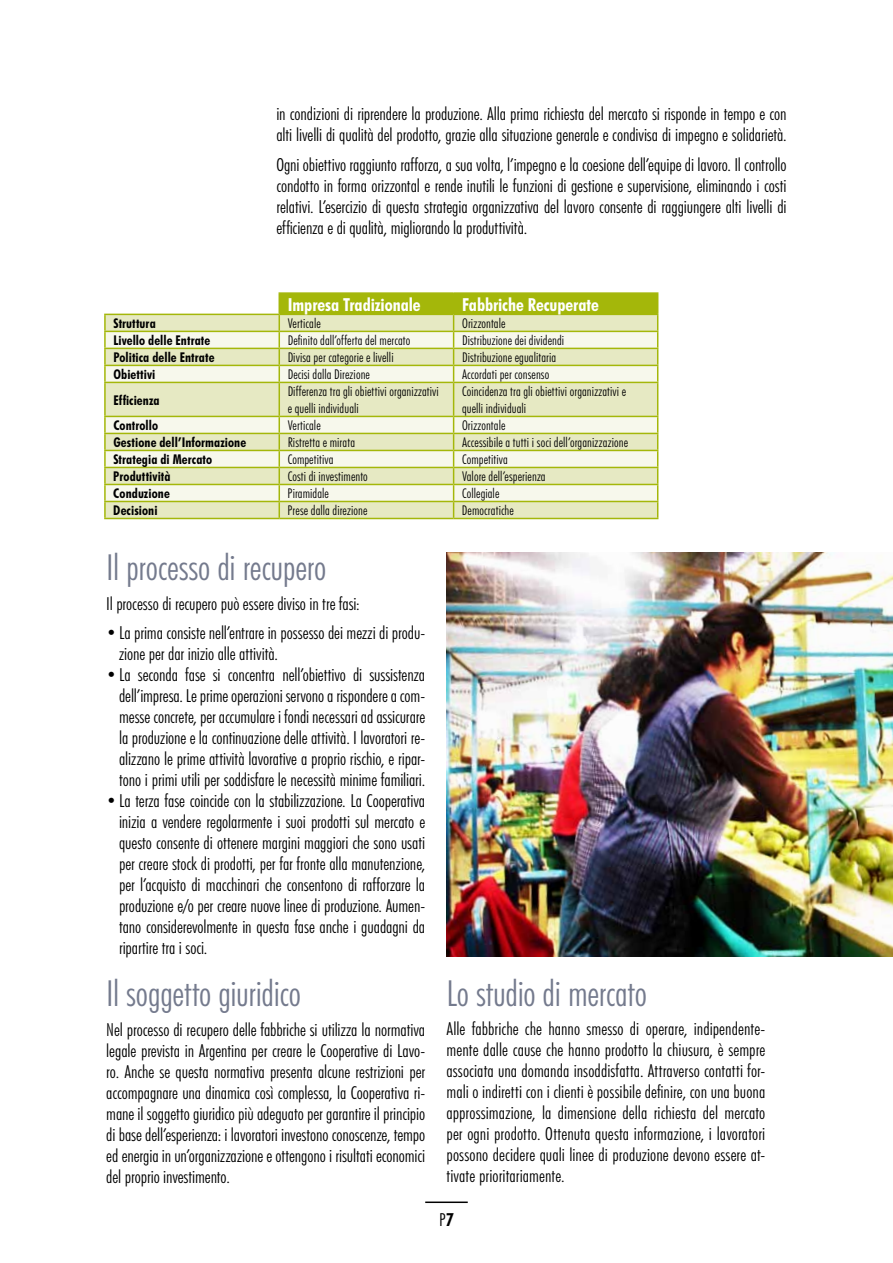
<style>
.page{position:relative;width:893px;height:1263px;background:#fff}
.page>*{position:absolute;margin:0;border:0;box-sizing:border-box;transform-origin:0 0}
.t1{font:300 condensed 36px "Futura BT";letter-spacing:-.005em;color:#747a8d}
.t2{font:300 condensed 18px/21px "Futura BT";letter-spacing:-.005em;color:#000;text-align:justify}
.t3{font:700 condensed 18px "Futura BT";letter-spacing:-.005em;color:#fff}
.t4{font:300 condensed 13.5px/16.2px "Futura BT";letter-spacing:.01em;color:#000}
.t5{font:700 condensed 13.5px "Futura BT";letter-spacing:.01em;color:#000}
.s1{font-weight:700}
</style>
<div class="page">
<svg style="left:106px;top:315px;width:551px;height:203px;background:#e3e7bc"></svg>
<svg style="left:106px;top:332px;width:551px;height:169px;background:#ebeecf"></svg>
<hr style="left:279px;top:292px;width:175px;height:2px;background:#a4b70a">
<hr style="left:454px;top:292px;width:204px;height:2px;background:#a4b70a">
<hr style="left:104px;top:331px;width:175px;height:1px;background:#a4b70a">
<hr style="left:104px;top:348px;width:175px;height:1px;background:#a4b70a">
<hr style="left:104px;top:365px;width:175px;height:1px;background:#a4b70a">
<svg style="left:104px;top:315px;width:2px;height:67px"></svg>
<hr style="left:104px;top:382px;width:175px;height:1px;background:#a4b70a">
<hr style="left:104px;top:383px;width:2px;height:33px;background:#a4b70a">
<hr style="left:279px;top:382px;width:175px;height:1px;background:#a4b70a">
<hr style="left:279px;top:383px;width:1px;height:33px;background:#a4b70a">
<hr style="left:454px;top:382px;width:204px;height:1px;background:#a4b70a">
<hr style="left:453px;top:383px;width:1px;height:33px;background:#a4b70a">
<hr style="left:657px;top:383px;width:1px;height:33px;background:#a4b70a">
<hr style="left:104px;top:416px;width:175px;height:1px;background:#a4b70a">
<hr style="left:279px;top:416px;width:175px;height:1px;background:#a4b70a">
<hr style="left:454px;top:416px;width:204px;height:1px;background:#a4b70a">
<hr style="left:104px;top:433px;width:175px;height:1px;background:#a4b70a">
<hr style="left:279px;top:433px;width:175px;height:1px;background:#a4b70a">
<hr style="left:454px;top:433px;width:204px;height:1px;background:#a4b70a">
<hr style="left:104px;top:450px;width:175px;height:1px;background:#a4b70a">
<hr style="left:279px;top:450px;width:175px;height:1px;background:#a4b70a">
<hr style="left:454px;top:450px;width:204px;height:1px;background:#a4b70a">
<hr style="left:104px;top:467px;width:175px;height:1px;background:#a4b70a">
<hr style="left:279px;top:467px;width:175px;height:1px;background:#a4b70a">
<hr style="left:454px;top:467px;width:204px;height:1px;background:#a4b70a">
<hr style="left:104px;top:484px;width:175px;height:1px;background:#a4b70a">
<hr style="left:279px;top:484px;width:175px;height:1px;background:#a4b70a">
<hr style="left:454px;top:484px;width:204px;height:1px;background:#a4b70a">
<hr style="left:104px;top:501px;width:175px;height:1px;background:#a4b70a">
<svg style="left:104px;top:417px;width:2px;height:101px"></svg>
<hr style="left:279px;top:501px;width:175px;height:1px;background:#a4b70a">
<svg style="left:279px;top:417px;width:1px;height:101px"></svg>
<hr style="left:454px;top:501px;width:204px;height:1px;background:#a4b70a">
<svg style="left:453px;top:417px;width:1px;height:101px"></svg>
<svg style="left:657px;top:417px;width:1px;height:101px"></svg>
<hr style="left:104px;top:518px;width:175px;height:1px;background:#a4b70a">
<hr style="left:279px;top:518px;width:175px;height:1px;background:#a4b70a">
<hr style="left:454px;top:518px;width:204px;height:1px;background:#a4b70a">
<svg style="left:279px;top:294px;width:379px;height:88px;background:#d7df99"></svg>
<hr style="left:104px;top:314px;width:175px;height:1px;background:#a4b70a">
<hr style="left:425px;top:1201px;width:43px;height:2px;background:#000">
<img style="left:446px;top:553px;width:447px;height:404px">
<p class="t2" style="left:276px;top:103px;width:512px">in condizioni di riprendere la produzione. Alla prima richiesta del mercato si risponde in tempo e con alti livelli di qualità del prodotto, grazie alla situazione generale e condivisa di impegno e solidarietà.</p>
<p class="t2" style="left:276px;top:154px;width:512px">Ogni obiettivo raggiunto rafforza, a sua volta, l’impegno e la coesione dell’equipe di lavoro. Il controllo condotto in forma orizzontal e rende inutili le funzioni di gestione e supervisione, eliminando i costi relativi. L’esercizio di questa strategia organizzativa del lavoro consente di raggiungere alti livelli di efficienza e di qualità, migliorando la produttività.</p>
<p class="t3" style="left:288px;top:293px;width:134px">Impresa Tradizionale</p>
<p class="t3" style="left:462px;top:293px;width:138px">Fabbriche Recuperate</p>
<p class="t5" style="left:113px;top:315px;width:44px">Struttura</p>
<p class="t4" style="left:288px;top:315px;width:35px">Verticale</p>
<p class="t4" style="left:462px;top:315px;width:45px">Orizzontale</p>
<p class="t5" style="left:113px;top:332px;width:98px">Livello delle Entrate</p>
<p class="t4" style="left:288px;top:332px;width:124px">Definito dall’offerta del mercato</p>
<p class="t4" style="left:462px;top:332px;width:104px">Distribuzione dei dividendi</p>
<p class="t5" style="left:113px;top:349px;width:103px">Politica delle Entrate</p>
<p class="t4" style="left:288px;top:349px;width:107px">Divisa per categorie e livelli</p>
<p class="t4" style="left:462px;top:349px;width:96px">Distribuzione egualitaria</p>
<p class="t5" style="left:113px;top:366px;width:44px">Obiettivi</p>
<p class="t4" style="left:288px;top:366px;width:84px">Decisi dalla Direzione</p>
<p class="t4" style="left:462px;top:366px;width:89px">Accordati per consenso</p>
<p class="t5" style="left:113px;top:392px;width:48px">Efficienza</p>
<p class="t4" style="left:288px;top:383px;width:153px">Differenza tra gli obiettivi organizzativi e quelli individuali</p>
<p class="t4" style="left:462px;top:383px;width:166px">Coincidenza tra gli obiettivi organizzativi e quelli individuali</p>
<p class="t5" style="left:113px;top:417px;width:46px">Controllo</p>
<p class="t4" style="left:288px;top:417px;width:35px">Verticale</p>
<p class="t4" style="left:462px;top:417px;width:45px">Orizzontale</p>
<p class="t5" style="left:113px;top:434px;width:134px">Gestione dell’Informazione</p>
<p class="t4" style="left:288px;top:434px;width:69px">Ristretta e mirata</p>
<p class="t4" style="left:462px;top:434px;width:167px">Accessibile a tutti i soci dell’organizzazione</p>
<p class="t5" style="left:113px;top:451px;width:100px">Strategia di Mercato</p>
<p class="t4" style="left:288px;top:451px;width:47px">Competitiva</p>
<p class="t4" style="left:462px;top:451px;width:47px">Competitiva</p>
<p class="t5" style="left:113px;top:468px;width:59px">Produttività</p>
<p class="t4" style="left:288px;top:468px;width:82px">Costi di investimento</p>
<p class="t4" style="left:462px;top:468px;width:85px">Valore dell’esperienza</p>
<p class="t5" style="left:113px;top:485px;width:58px">Conduzione</p>
<p class="t4" style="left:288px;top:485px;width:43px">Piramidale</p>
<p class="t4" style="left:462px;top:485px;width:39px">Collegiale</p>
<p class="t5" style="left:113px;top:502px;width:46px">Decisioni</p>
<p class="t4" style="left:288px;top:502px;width:81px">Prese dalla direzione</p>
<p class="t4" style="left:462px;top:502px;width:53px">Democratiche</p>
<h1 class="t1" style="left:106px;top:546px;width:221px">Il processo di recupero</h1>
<p class="t2" style="left:106px;top:593px;width:255px">Il processo di recupero può essere diviso in tre fasi:</p>
<p class="t2" style="left:119px;top:622px;width:308px;text-indent:-13px">•La prima consiste nell’entrare in possesso dei mezzi di produ&shy;zione per dar inizio alle attività.</p>
<p class="t2" style="left:119px;top:664px;width:308px;text-indent:-13px">•La seconda fase si concentra nell’obiettivo di sussistenza dell’impresa. Le prime operazioni servono a rispondere a com&shy;messe concrete, per accumulare i fondi necessari ad assicurare la produzione e la continuazione delle attività. I lavoratori re&shy;alizzano le prime attività lavorative a proprio rischio, e ripar&shy;tono i primi utili per soddisfare le necessità minime familiari.</p>
<p class="t2" style="left:119px;top:790px;width:308px;text-indent:-13px">•La terza fase coincide con la stabilizzazione. La Cooperativa inizia a vendere regolarmente i suoi prodotti sul mercato e questo consente di ottenere margini maggiori che sono usati per creare stock di prodotti, per far fronte alla manutenzione, per l’acquisto di macchinari che consentono di rafforzare la produzione e/o per creare nuove linee di produzione. Aumen&shy;tano considerevolmente in questa fase anche i guadagni da ripartire tra i soci.</p>
<h1 class="t1" style="left:106px;top:971px;width:196px">Il soggetto giuridico</h1>
<p class="t2" style="left:106px;top:1018px;width:320px">Nel processo di recupero delle fabbriche si utilizza la normativa legale prevista in Argentina per creare le Cooperative di Lavo&shy;ro. Anche se questa normativa presenta alcune restrizioni per accompagnare una dinamica così complessa, la Cooperativa ri&shy;mane il soggetto giuridico più adeguato per garantire il principio di base dell’esperienza: i lavoratori investono conoscenze, tempo ed energia in un’organizzazione e ottengono i risultati economici del proprio investimento.</p>
<h1 class="t1" style="left:446px;top:971px;width:202px">Lo studio di mercato</h1>
<p class="t2" style="left:446px;top:1018px;width:320px">Alle fabbriche che hanno smesso di operare, indipendente&shy;mente dalle cause che hanno prodotto la chiusura, è sempre associata una domanda insoddisfatta. Attraverso contatti for&shy;mali o indiretti con i clienti è possibile definire, con una buona approssimazione, la dimensione della richiesta del mercato per ogni prodotto. Ottenuta questa informazione, i lavoratori possono decidere quali linee di produzione devono essere at&shy;tivate prioritariamente.</p>
<p class="t2" style="left:439px;top:1209px;width:16px">P<span class="s1">7</span></p>
</div>
